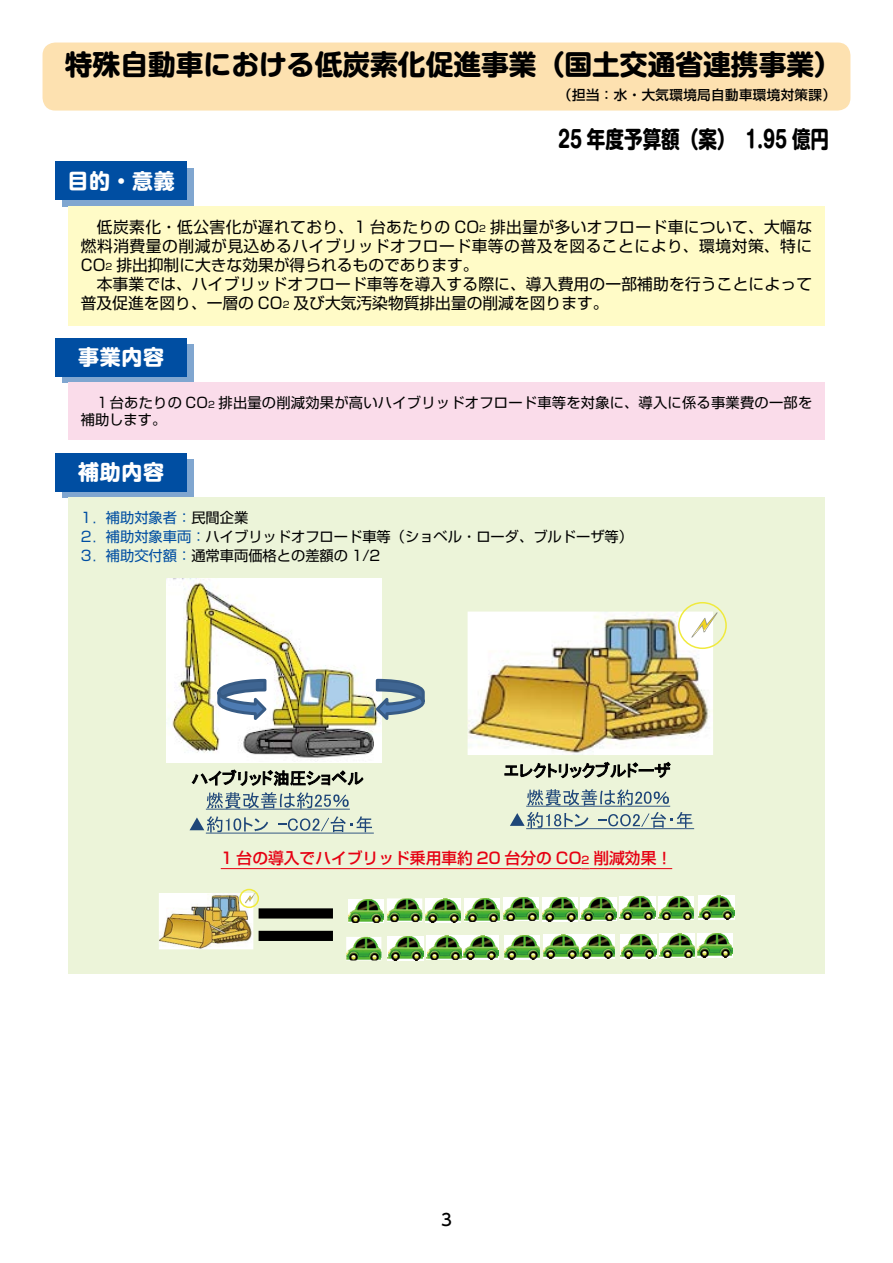
<style>
.page{position:relative;width:893px;height:1263px;background:#fff}
.page>*{position:absolute;margin:0;border:0;box-sizing:border-box;transform-origin:0 0}
.t1{font:700 27.75px "Shin M Go";color:#000}
.t2{font:700 23.25px "Shin M Go";color:#000;scale:.8 1}
.t3{font:700 21px "Shin M Go";letter-spacing:.03em;color:#fff}
.t4{font:500 16.5px "UD Shin Go Pro";color:#000}
.t5{font:15.75px/19.2px "Shin Go";letter-spacing:.01em;color:#000}
.t6{font:500 15.75px "Shin Go";color:#e60012}
.t7{font:14.25px/19.2px "Shin Go";color:#000}
.t8{font:500 13.5px "Shin Go";letter-spacing:.03em;color:#000}
.s1{font-size:9px}
.s2{color:#004ea2}
.s3{font-size:10.5px}
</style>
<div class="page">
<div style="left:62px;top:168px;width:131px;height:38px;background:#80a6d0"></div>
<svg style="left:62px;top:459px;width:131px;height:38px"></svg>
<svg style="left:62px;top:344px;width:131px;height:39px"></svg>
<div style="left:43px;top:43px;width:807px;height:68px;background:#fde1b0;border-radius:13px"></div>
<div style="left:55px;top:162px;width:132px;height:38px;background:#004ea2"></div>
<div style="left:55px;top:453px;width:132px;height:38px;background:#004ea2"></div>
<div style="left:55px;top:338px;width:132px;height:38px;background:#004ea2"></div>
<div style="left:68px;top:206px;width:757px;height:119px;background:#fffbc7"></div>
<div style="left:68px;top:497px;width:757px;height:477px;background:#ecf4d9"></div>
<div style="left:68px;top:383px;width:757px;height:57px;background:#fadcea"></div>
<hr style="left:221px;top:868px;width:361px;height:1px;background:#e60012">
<hr style="left:589px;top:868px;width:83px;height:1px;background:#e60012">
<img style="left:159px;top:893px;width:94px;height:56px">
<div style="left:239px;top:889px;width:20px;height:19px;border:2px solid #f0ea3d;border-radius:50%"></div>
<svg style="left:245px;top:893px;width:88px;height:49px"></svg>
<img style="left:348px;top:899px;width:35px;height:24px">
<img style="left:346px;top:937px;width:35px;height:23px">
<img style="left:387px;top:898px;width:35px;height:24px">
<img style="left:388px;top:936px;width:35px;height:24px">
<img style="left:425px;top:898px;width:36px;height:24px">
<img style="left:427px;top:936px;width:71px;height:23px">
<img style="left:465px;top:898px;width:35px;height:24px">
<img style="left:503px;top:897px;width:36px;height:24px">
<img style="left:504px;top:935px;width:36px;height:24px">
<img style="left:542px;top:897px;width:36px;height:24px">
<img style="left:543px;top:935px;width:71px;height:23px">
<img style="left:581px;top:897px;width:35px;height:24px">
<img style="left:620px;top:896px;width:35px;height:24px">
<img style="left:621px;top:934px;width:35px;height:24px">
<img style="left:659px;top:896px;width:35px;height:24px">
<img style="left:660px;top:934px;width:35px;height:23px">
<img style="left:699px;top:896px;width:35px;height:23px">
<img style="left:697px;top:933px;width:35px;height:24px">
<img style="left:166px;top:578px;width:215px;height:184px">
<svg style="left:212px;top:677px;width:57px;height:49px;background:#a9bacc"></svg>
<svg style="left:373px;top:677px;width:52px;height:49px"></svg>
<svg style="left:192px;top:769px;width:172px;height:17px"></svg>
<svg style="left:206px;top:792px;width:144px;height:18px"></svg>
<svg style="left:190px;top:816px;width:184px;height:18px"></svg>
<svg style="left:510px;top:789px;width:184px;height:40px"></svg>
<img style="left:468px;top:611px;width:245px;height:144px">
<svg style="left:691px;top:612px;width:26px;height:26px"></svg>
<div style="left:678px;top:602px;width:49px;height:47px;border:2px solid #f0ea3d;border-radius:50%"></div>
<svg style="left:504px;top:762px;width:167px;height:16px"></svg>
<h1 class="t1" style="left:65px;top:44px;width:779px">特殊自動車における低炭素化促進事業（国土交通省連携事業）</h1>
<p class="t8" style="left:558px;top:86px;width:279px">（担当：水・大気環境局自動車環境対策課）</p>
<h2 class="t2" style="left:558px;top:122px;width:340px">25 年度予算額（案）　1.95 億円</h2>
<h3 class="t3" style="left:67px;top:165px;width:109px">目的・意義</h3>
<p class="t5" style="left:81px;top:216px;width:733px">　低炭素化・低公害化が遅れており、1 台あたりの CO<span class="s1">2</span> 排出量が多いオフロード車について、大幅な燃料消費量の削減が見込めるハイブリッドオフロード車等の普及を図ることにより、環境対策、特にCO<span class="s1">2</span> 排出抑制に大きな効果が得られるものであります。<br>　本事業では、ハイブリッドオフロード車等を導入する際に、導入費用の一部補助を行うことによって普及促進を図り、一層の CO<span class="s1">2</span> 及び大気汚染物質排出量の削減を図ります。</p>
<h3 class="t3" style="left:78px;top:342px;width:87px">事業内容</h3>
<p class="t7" style="left:81px;top:393px;width:733px;line-height:17px">　１台あたりの CO<span class="s1">2</span> 排出量の削減効果が高いハイブリッドオフロード車等を対象に、導入に係る事業費の一部を補助します。</p>
<h3 class="t3" style="left:78px;top:456px;width:87px">補助内容</h3>
<p class="t7" style="left:81px;top:507px;width:554px"><span class="s2">1．補助対象者：</span>民間企業<br><span class="s2">2．補助対象車両：</span>ハイブリッドオフロード車等（ショベル・ローダ、ブルドーザ等）<br><span class="s2">3．補助交付額：</span>通常車両価格との差額の 1/2</p>
<p class="t6" style="left:221px;top:848px;width:453px">1 台の導入でハイブリッド乗用車約 20 台分の CO<span class="s3">2</span> 削減効果！</p>
<p class="t4" style="left:441px;top:1207px;width:12px">3</p>
</div>
